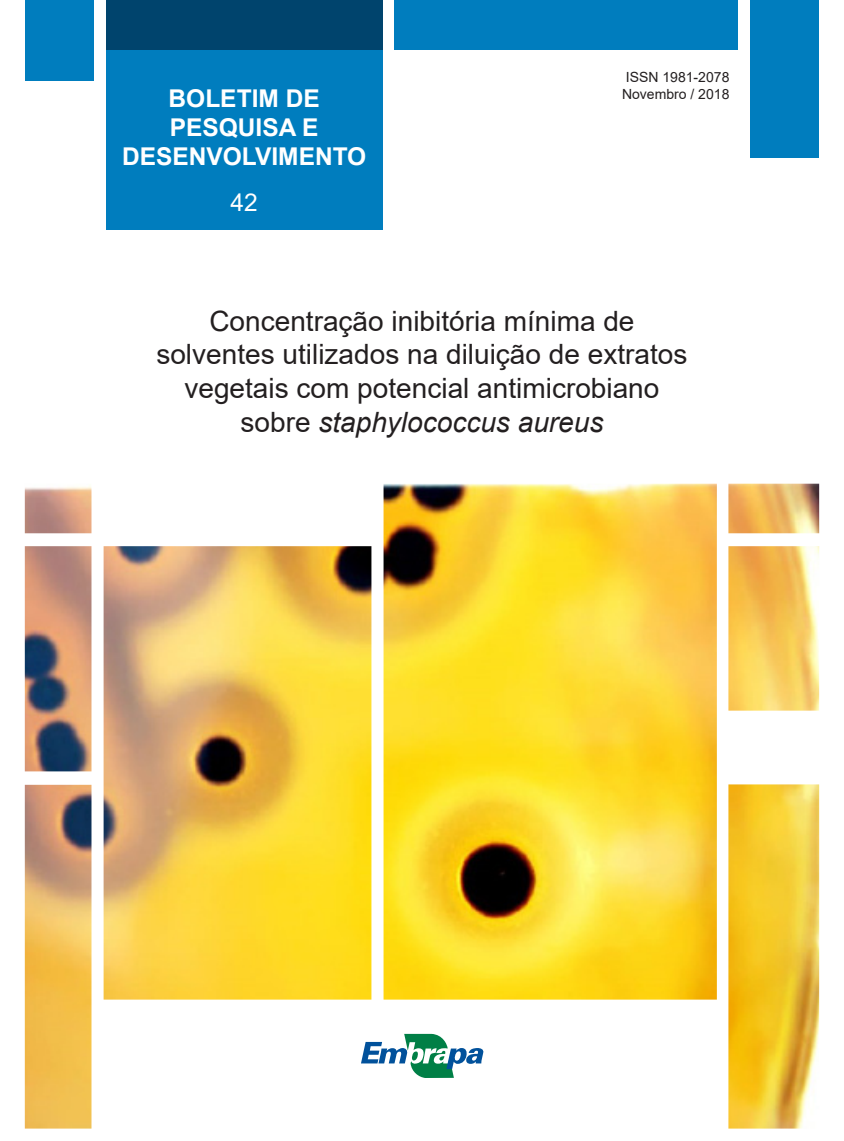
<style>
.page{position:relative;width:844px;height:1141px;background:#fff}
.page>*{position:absolute;margin:0;border:0;box-sizing:border-box;transform-origin:0 0}
.TITULO_FOLHA_DE_ROST{font:28px/33.6px "Arial";color:#231f20;text-align:center}
.BOLETIM{font:700 24.5px/29.4px "Arial";color:#fff;text-align:center}
.NUMERO{font:24.5px "Arial";color:#fff}
.ISSN{font:14px "Arial";color:#231f20}
.s1{font-style:italic}
</style>
<div class="page">
<div style="left:25px;top:0;width:69px;height:81px;background:#007dbe"></div>
<div style="left:750px;top:0;width:69px;height:157px;background:#007dbe"></div>
<div style="left:106px;top:0;width:276px;height:230px;background:#007dbe"></div>
<div style="left:394px;top:0;width:343px;height:50px;background:#007dbe"></div>
<div style="left:106px;top:0;width:276px;height:50px;background:#00446d"></div>
<img style="left:25px;top:484px;width:794px;height:645px">
<p class="BOLETIM" style="left:122px;top:84px;width:246px">BOLETIM DE<br>PESQUISA E<br>DESENVOLVIMENTO</p>
<p class="NUMERO" style="left:230px;top:185px;width:29px">42</p>
<p class="ISSN" style="left:625px;top:68px;width:105px">ISSN 1981-2078</p>
<p class="ISSN" style="left:621px;top:85px;width:109px">Novembro / 2018</p>
<p class="TITULO_FOLHA_DE_ROST" style="left:156px;top:304px;width:532px">Concentração inibitória mínima de solventes utilizados na diluição de extratos vegetais com potencial antimicrobiano sobre <span class="s1">staphylococcus aureus</span></p>
</div>
